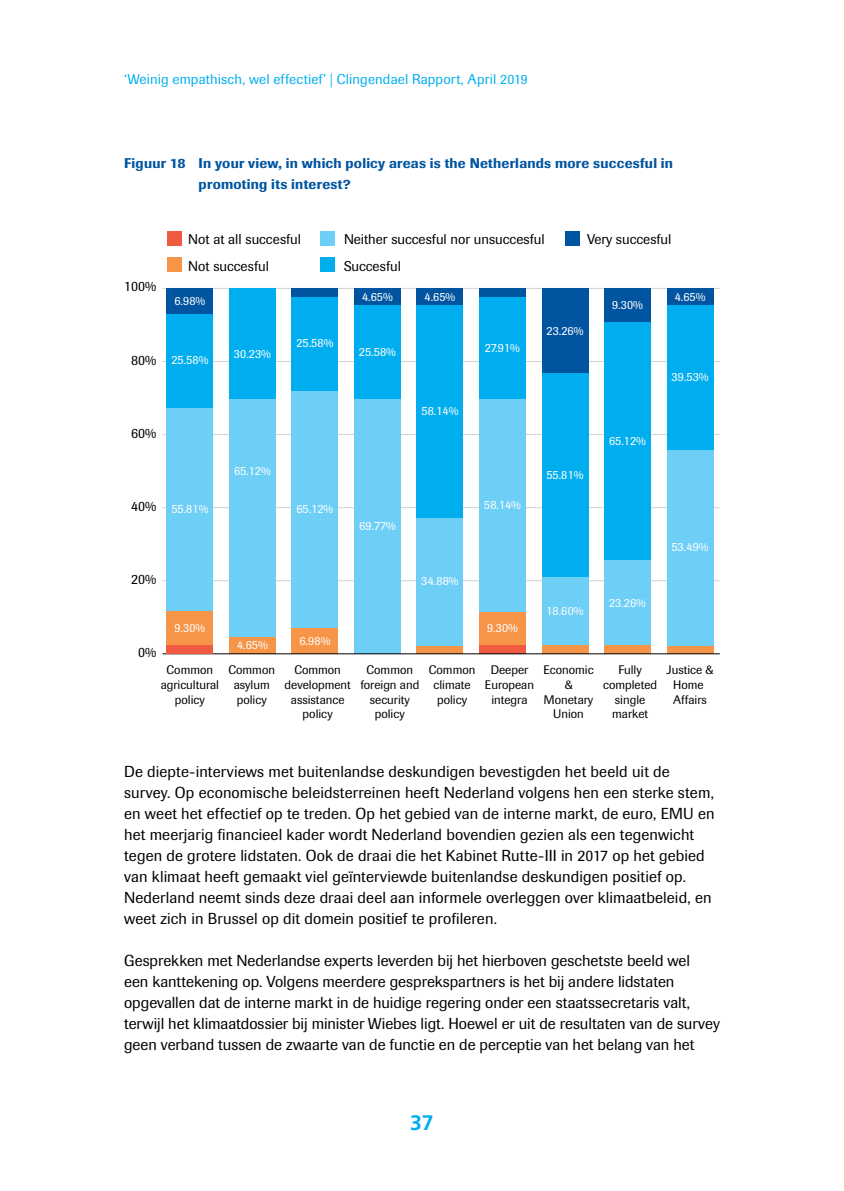
<style>
.page{position:relative;width:844px;height:1191px;background:#fff}
.page>*{position:absolute;margin:0;border:0;box-sizing:border-box;transform-origin:0 0}
.t1{font:700 21px "Frutiger LT Std";color:#00aeef}
.P_first{font:15.75px/21px "Imago";letter-spacing:.005em;color:#000}
.t2{font:14px/26.8px "Imago";color:#000}
.Caption_F{font:500 14px/21px "Imago";letter-spacing:.015em;color:#0055a0}
.t3{font:14px "Imago";letter-spacing:.01em;color:#00aeef}
.t4{font:12.25px/14.7px "Imago";color:#000;text-align:center}
.t5{font:12.25px "Imago";color:#fff}
</style>
<div class="page">
<hr style="left:162px;top:580px;width:557px;height:1px;background:#d1d2d3">
<hr style="left:162px;top:507px;width:557px;height:1px;background:#d1d2d3">
<hr style="left:162px;top:434px;width:557px;height:1px;background:#d1d2d3">
<hr style="left:162px;top:361px;width:557px;height:1px;background:#d1d2d3">
<hr style="left:162px;top:288px;width:557px;height:1px;background:#d1d2d3">
<div style="left:229px;top:637px;width:46px;height:17px;background:#f69448"></div>
<div style="left:229px;top:399px;width:46px;height:238px;background:#6dcef6"></div>
<div style="left:229px;top:288px;width:46px;height:111px;background:#00aeef"></div>
<div style="left:291px;top:628px;width:47px;height:26px;background:#f69448"></div>
<div style="left:291px;top:390px;width:47px;height:238px;background:#6dcef6"></div>
<div style="left:291px;top:297px;width:47px;height:93px;background:#00aeef"></div>
<div style="left:291px;top:288px;width:47px;height:9px;background:#0054a0"></div>
<div style="left:479px;top:645px;width:46px;height:9px;background:#f05a40"></div>
<div style="left:479px;top:611px;width:46px;height:34px;background:#f69448"></div>
<div style="left:479px;top:399px;width:46px;height:212px;background:#6dcef6"></div>
<div style="left:479px;top:297px;width:46px;height:102px;background:#00aeef"></div>
<div style="left:479px;top:288px;width:46px;height:9px;background:#0054a0"></div>
<div style="left:354px;top:399px;width:46px;height:255px;background:#6dcef6"></div>
<div style="left:354px;top:305px;width:46px;height:94px;background:#00aeef"></div>
<div style="left:354px;top:288px;width:46px;height:17px;background:#0054a0"></div>
<div style="left:416px;top:645px;width:47px;height:9px;background:#f69448"></div>
<div style="left:416px;top:518px;width:47px;height:127px;background:#6dcef6"></div>
<div style="left:416px;top:305px;width:47px;height:213px;background:#00aeef"></div>
<div style="left:416px;top:288px;width:47px;height:17px;background:#0054a0"></div>
<div style="left:541px;top:645px;width:47px;height:9px;background:#f69448"></div>
<div style="left:541px;top:577px;width:47px;height:68px;background:#6dcef6"></div>
<div style="left:541px;top:373px;width:47px;height:204px;background:#00aeef"></div>
<div style="left:541px;top:288px;width:47px;height:85px;background:#0054a0"></div>
<div style="left:604px;top:645px;width:46px;height:9px;background:#f69448"></div>
<div style="left:604px;top:560px;width:46px;height:85px;background:#6dcef6"></div>
<div style="left:604px;top:322px;width:46px;height:238px;background:#00aeef"></div>
<div style="left:604px;top:288px;width:46px;height:34px;background:#0054a0"></div>
<div style="left:666px;top:645px;width:47px;height:9px;background:#f69448"></div>
<div style="left:666px;top:450px;width:47px;height:195px;background:#6dcef6"></div>
<div style="left:666px;top:305px;width:47px;height:145px;background:#00aeef"></div>
<div style="left:666px;top:288px;width:47px;height:17px;background:#0054a0"></div>
<hr style="left:162px;top:653px;width:557px;height:1px;background:#000">
<div style="left:167px;top:645px;width:46px;height:9px;background:#f05a40"></div>
<div style="left:167px;top:611px;width:46px;height:34px;background:#f69448"></div>
<div style="left:167px;top:407px;width:46px;height:204px;background:#6dcef6"></div>
<div style="left:167px;top:314px;width:46px;height:93px;background:#00aeef"></div>
<div style="left:167px;top:288px;width:46px;height:26px;background:#0054a0"></div>
<div style="left:167px;top:231px;width:14px;height:15px;background:#f05a40"></div>
<div style="left:167px;top:257px;width:14px;height:15px;background:#f69448"></div>
<div style="left:320px;top:231px;width:15px;height:15px;background:#6dcef6"></div>
<div style="left:320px;top:257px;width:15px;height:15px;background:#00aeef"></div>
<div style="left:565px;top:231px;width:15px;height:15px;background:#0054a0"></div>
<p class="t3" style="left:124px;top:71px;width:405px">‘Weinig empathisch, wel effectief’ | Clingendael Rapport, April 2019</p>
<p class="Caption_F" style="left:198px;top:153px;width:476px;text-indent:-74px">Figuur 18 In your view, in which policy areas is the Netherlands more succesful in promoting its interest?</p>
<p class="t2" style="left:124px;top:273px;width:34px">100%</p>
<p class="t2" style="left:131px;top:346px;width:27px">80%</p>
<p class="t2" style="left:131px;top:419px;width:27px">60%</p>
<p class="t2" style="left:131px;top:492px;width:27px">40%</p>
<p class="t2" style="left:131px;top:565px;width:27px">20%</p>
<p class="t2" style="left:138px;top:638px;width:20px">0%</p>
<p class="t2" style="left:188px;top:226px;width:114px">Not at all succesful<br>Not succesful</p>
<p class="t2" style="left:344px;top:226px;width:202px">Neither succesful nor unsuccesful<br>Succesful</p>
<p class="t2" style="left:587px;top:226px;width:86px">Very succesful</p>
<p class="t5" style="left:174px;top:294px;width:32px">6.98%</p>
<p class="t5" style="left:362px;top:289px;width:32px">4.65%</p>
<p class="t5" style="left:424px;top:289px;width:32px">4.65%</p>
<p class="t5" style="left:612px;top:298px;width:32px">9.30%</p>
<p class="t5" style="left:674px;top:289px;width:32px">4.65%</p>
<p class="t5" style="left:546px;top:323px;width:38px">23.26%</p>
<p class="t5" style="left:171px;top:353px;width:39px">25.58%</p>
<p class="t5" style="left:234px;top:346px;width:39px">30.23%</p>
<p class="t5" style="left:296px;top:336px;width:39px">25.58%</p>
<p class="t5" style="left:359px;top:344px;width:39px">25.58%</p>
<p class="t5" style="left:485px;top:340px;width:37px">27.91%</p>
<p class="t5" style="left:671px;top:370px;width:39px">39.53%</p>
<p class="t5" style="left:421px;top:404px;width:39px">58.14%</p>
<p class="t5" style="left:609px;top:433px;width:38px">65.12%</p>
<p class="t5" style="left:234px;top:463px;width:38px">65.12%</p>
<p class="t5" style="left:546px;top:467px;width:39px">55.81%</p>
<p class="t5" style="left:171px;top:501px;width:39px">55.81%</p>
<p class="t5" style="left:296px;top:501px;width:38px">65.12%</p>
<p class="t5" style="left:484px;top:497px;width:39px">58.14%</p>
<p class="t5" style="left:359px;top:518px;width:38px">69.77%</p>
<p class="t5" style="left:671px;top:540px;width:39px">53.49%</p>
<p class="t5" style="left:421px;top:574px;width:39px">34.88%</p>
<p class="t5" style="left:546px;top:603px;width:39px">18.60%</p>
<p class="t5" style="left:609px;top:595px;width:38px">23.26%</p>
<p class="t5" style="left:174px;top:620px;width:32px">9.30%</p>
<p class="t5" style="left:487px;top:620px;width:32px">9.30%</p>
<p class="t5" style="left:237px;top:637px;width:32px">4.65%</p>
<p class="t5" style="left:299px;top:633px;width:32px">6.98%</p>
<p class="t4" style="left:161px;top:662px;width:60px">Common agricultural policy</p>
<p class="t4" style="left:228px;top:662px;width:48px">Common asylum policy</p>
<p class="t4" style="left:429px;top:662px;width:48px">Common climate policy</p>
<p class="t4" style="left:284px;top:662px;width:68px">Common development assistance policy</p>
<p class="t4" style="left:360px;top:662px;width:60px">Common foreign and security policy</p>
<p class="t4" style="left:485px;top:662px;width:51px">Deeper<br>European integra</p>
<p class="t4" style="left:543px;top:662px;width:52px">Economic &amp;<br>Monetary<br>Union</p>
<p class="t4" style="left:603px;top:662px;width:55px">Fully completed single market</p>
<p class="t4" style="left:666px;top:662px;width:48px">Justice &amp;<br>Home<br>Affairs</p>
<p class="P_first" style="left:124px;top:761px;width:591px">De diepte-interviews met buitenlandse deskundigen bevestigden het beeld uit de survey. Op economische beleidsterreinen heeft Nederland volgens hen een sterke stem, en weet het effectief op te treden. Op het gebied van de interne markt, de euro, EMU en het meerjarig financieel kader wordt Nederland bovendien gezien als een tegenwicht tegen de grotere lidstaten. Ook de draai die het Kabinet Rutte-III in 2017 op het gebied van klimaat heeft gemaakt viel geïnterviewde buitenlandse deskundigen positief op.<br>Nederland neemt sinds deze draai deel aan informele overleggen over klimaatbeleid, en weet zich in Brussel op dit domein positief te profileren.</p>
<p class="P_first" style="left:124px;top:950px;width:597px">Gesprekken met Nederlandse experts leverden bij het hierboven geschetste beeld wel<br>een kanttekening op. Volgens meerdere gesprekspartners is het bij andere lidstaten opgevallen dat de interne markt in de huidige regering onder een staatssecretaris valt, terwijl het klimaatdossier bij minister Wiebes ligt. Hoewel er uit de resultaten van de survey geen verband tussen de zwaarte van de functie en de perceptie van het belang van het</p>
<h1 class="t1" style="left:410px;top:1110px;width:25px">37</h1>
</div>
